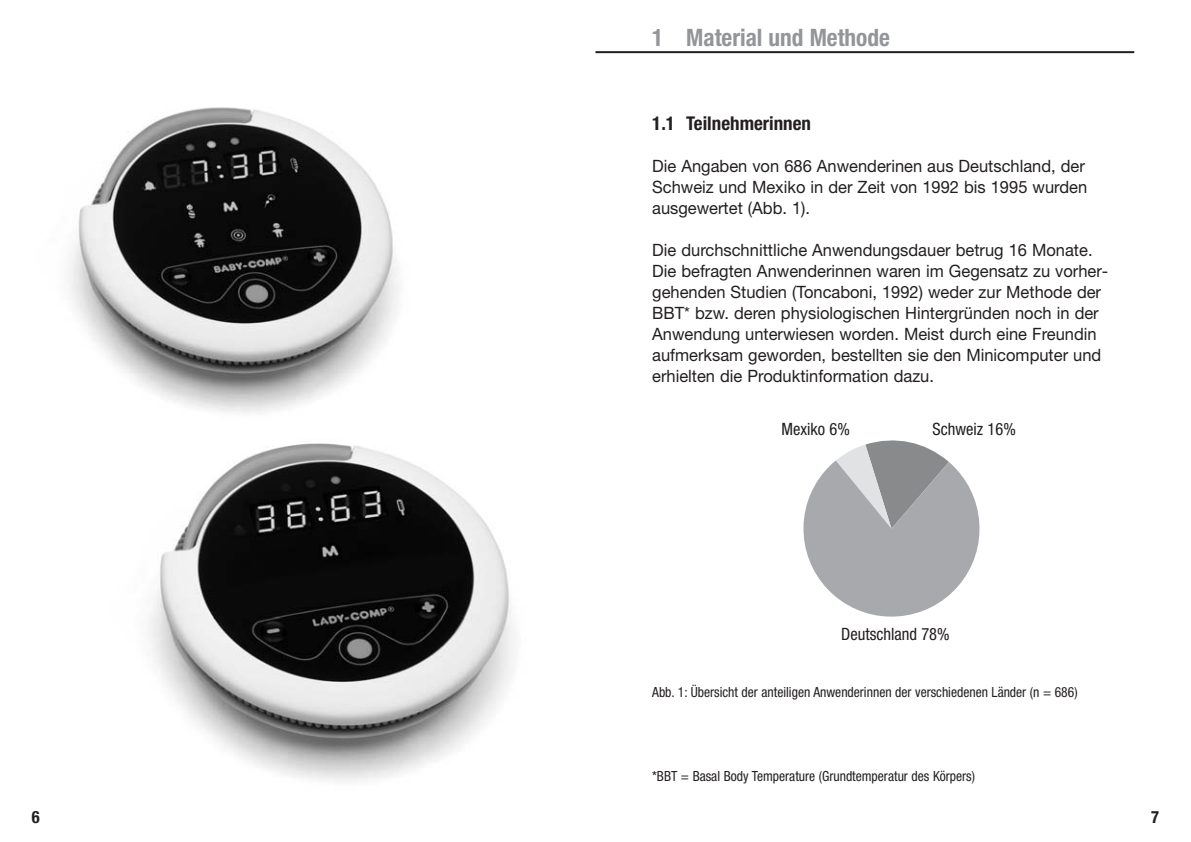
<style>
.page{position:relative;width:1191px;height:842px;background:#fff}
.page>*{position:absolute;margin:0;border:0;box-sizing:border-box;transform-origin:0 0}
.t1{font:700 condensed 24px "Helvetica Neue";color:#939598}
.t2{font:700 condensed 19px "Helvetica Neue";color:#231f20}
.t3{font:17px/21px "Helvetica Neue";color:#231f20}
.t4{font:condensed 17px "Helvetica Neue";color:#231f20}
.t5{font:700 condensed 17px "Helvetica Neue";color:#231f20}
.t6{font:condensed 14px "Helvetica Neue";color:#231f20}
</style>
<div class="page">
<hr style="left:595px;top:51px;width:539px;height:2px;background:#231f20">
<img style="left:69px;top:107px;width:330px;height:306px">
<img style="left:149px;top:443px;width:365px;height:338px">
<svg style="left:803px;top:440px;width:177px;height:177px"></svg>
<h1 class="t1" style="left:652px;top:29px;width:239px">1 Material und Methode</h1>
<p class="t2" style="left:652px;top:116px;width:160px">1.1 Teilnehmerinnen</p>
<p class="t3" style="left:652px;top:157px;width:436px">Die Angaben von 686 Anwenderinen aus Deutschland, der<br>Schweiz und Mexiko in der Zeit von 1992 bis 1995 wurden ausgewertet (Abb. 1).</p>
<p class="t3" style="left:652px;top:241px;width:457px">Die durchschnittliche Anwendungsdauer betrug 16 Monate.<br>Die befragten Anwenderinnen waren im Gegensatz zu vorher&shy;gehenden Studien (Toncaboni, 1992) weder zur Methode der BBT* bzw. deren physiologischen Hintergründen noch in der Anwendung unterwiesen worden. Meist durch eine Freundin aufmerksam geworden, bestellten sie den Minicomputer und erhielten die Produktinformation dazu.</p>
<p class="t4" style="left:781px;top:423px;width:70px">Mexiko 6%</p>
<p class="t4" style="left:932px;top:423px;width:85px">Schweiz 16%</p>
<p class="t4" style="left:841px;top:628px;width:110px">Deutschland 78%</p>
<p class="t6" style="left:652px;top:687px;width:427px">Abb. 1: Übersicht der anteiligen Anwenderinnen der verschiedenen Länder (n = 686)</p>
<p class="t6" style="left:652px;top:771px;width:324px">*BBT = Basal Body Temperature (Grundtemperatur des Körpers)</p>
<p class="t5" style="left:32px;top:811px;width:9px">6</p>
<p class="t5" style="left:1151px;top:811px;width:9px">7</p>
</div>
